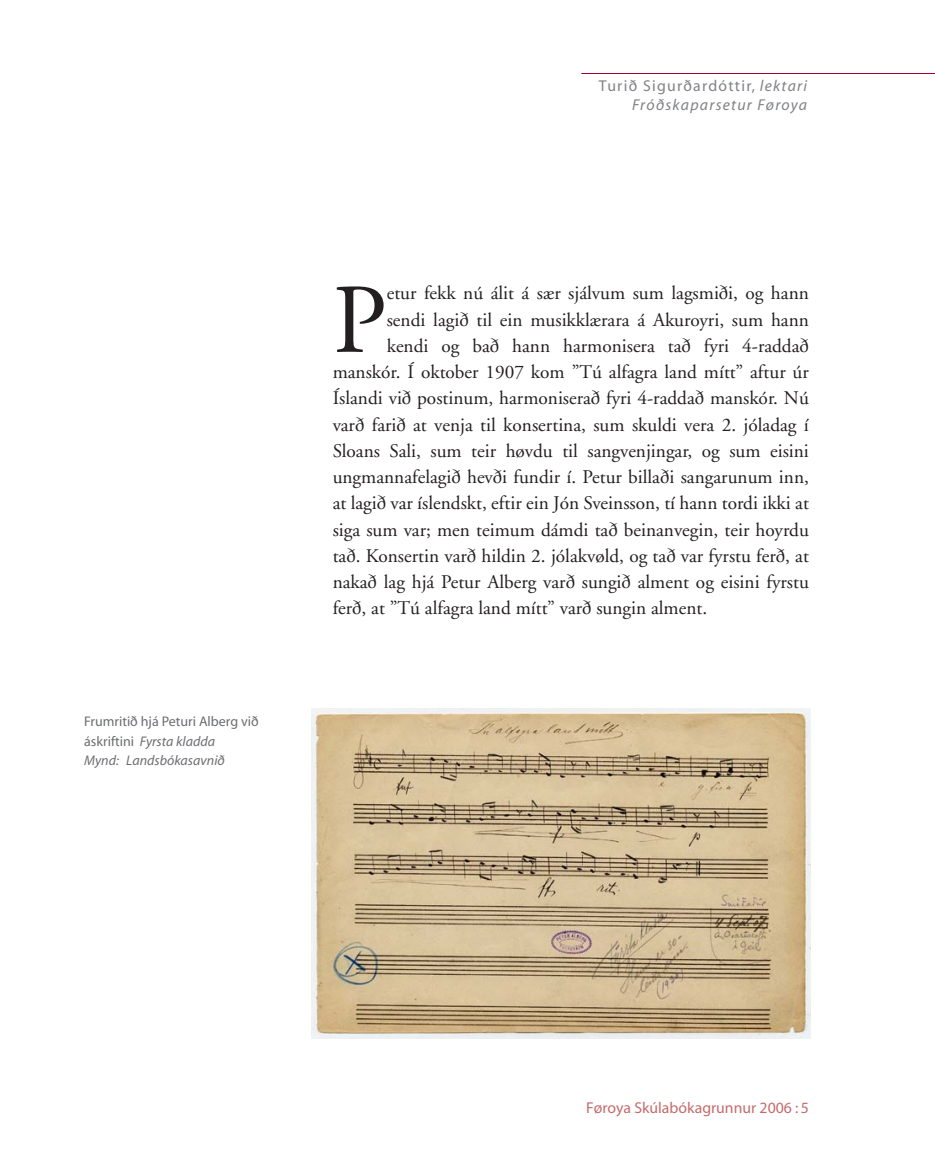
<style>
.page{position:relative;width:935px;height:1155px;background:#fff}
.page>*{position:absolute;margin:0;border:0;box-sizing:border-box;transform-origin:0 0}
.t1{font:98.35px "Adobe Garamond";color:#231f20}
.t2{font:19.25px "Adobe Garamond";color:#231f20}
.t3{font:italic 15.75px/18.9px "Myriad";letter-spacing:.08em;color:#808285;text-align:right}
.t4{font:15.75px "Myriad";color:#c56b6c}
.t5{font:14px/19.2px "Myriad";color:#6c6d70}
.s1{font-style:italic}
.s2{font-style:normal}
</style>
<div class="page">
<hr style="left:581px;top:73px;width:353px;height:1px;background:#a40133">
<img style="left:312px;top:709px;width:498px;height:330px">
<p class="t5" style="left:84px;top:713px;width:176px">Frumritið hjá Peturi Alberg við áskriftini <span class="s1">Fyrsta kladda<br>Mynd: Landsbókasavnið</span></p>
<p class="t3" style="left:599px;top:77px;width:210px"><span class="s2">Turið Sigurðardóttir,</span> lektari<br>Fróðskaparsetur Føroya</p>
<h1 class="t1" style="left:332px;top:268px;width:56px">P</h1>
<p class="t2" style="left:387px;top:283px;width:423px">etur fekk nú álit á sær sjálvum sum lagsmiði, og hann</p>
<p class="t2" style="left:387px;top:309px;width:423px">sendi lagið til ein musikklærara á Akuroyri, sum hann</p>
<p class="t2" style="left:387px;top:335px;width:423px">kendi og bað hann harmonisera tað fyri 4-raddað</p>
<p class="t2" style="left:333px;top:362px;width:477px">manskór. Í oktober 1907 kom ”Tú alfagra land mítt” aftur úr</p>
<p class="t2" style="left:333px;top:388px;width:477px">Íslandi við postinum, harmoniserað fyri 4-raddað manskór. Nú</p>
<p class="t2" style="left:333px;top:414px;width:477px">varð farið at venja til konsertina, sum skuldi vera 2. jóladag í</p>
<p class="t2" style="left:333px;top:440px;width:478px">Sloans Sali, sum teir høvdu til sangvenjingar, og sum eisini</p>
<p class="t2" style="left:333px;top:467px;width:478px">ungmannafelagið hevði fundir í. Petur billaði sangarunum inn,</p>
<p class="t2" style="left:333px;top:493px;width:477px">at lagið var íslendskt, eftir ein Jón Sveinsson, tí hann tordi ikki at</p>
<p class="t2" style="left:333px;top:519px;width:477px">siga sum var; men teimum dámdi tað beinanvegin, teir hoyrdu</p>
<p class="t2" style="left:333px;top:545px;width:478px">tað. Konsertin varð hildin 2. jólakvøld, og tað var fyrstu ferð, at</p>
<p class="t2" style="left:333px;top:572px;width:477px">nakað lag hjá Petur Alberg varð sungið alment og eisini fyrstu</p>
<p class="t2" style="left:333px;top:598px;width:376px">ferð, at ”Tú alfagra land mítt” varð sungin alment.</p>
<p class="t4" style="left:586px;top:1100px;width:224px">Føroya Skúlabókagrunnur 2006 : 5</p>
</div>
